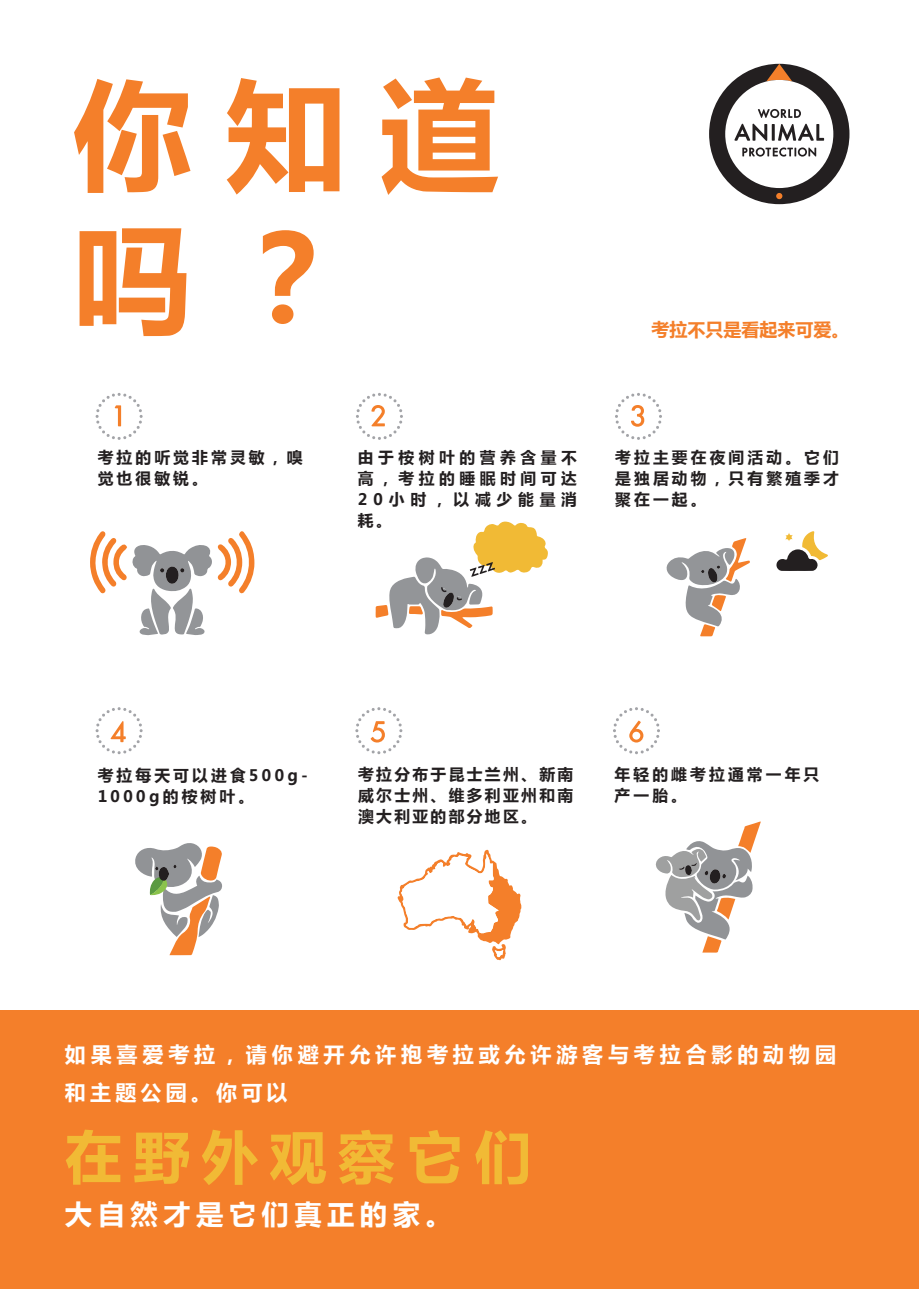
<style>
.page{position:relative;width:919px;height:1289px;background:#fff}
.page>*{position:absolute;margin:0;border:0;box-sizing:border-box;transform-origin:0 0}
.t1{font:700 120px/144px "Microsoft Ya Hei";color:#f47f2a}
.t2{font:700 56.85px "Microsoft Ya Hei";letter-spacing:.2em;color:#f1ba35}
.t3{font:700 27.3px "Microsoft Ya Hei";letter-spacing:.2em;color:#fff}
.t4{font:700 21px/37.5px "Microsoft Ya Hei";letter-spacing:.23em;color:#fff}
.t5{font:700 18px "Microsoft Ya Hei";color:#f47f2a}
.t6{font:700 15.75px/21px "Microsoft Ya Hei";letter-spacing:.2em;color:#231f20}
</style>
<div class="page">
<div style="left:0;top:1010px;width:918px;height:278px;background:#f47f2a"></div>
<div style="left:709px;top:64px;width:140px;height:140px;background:#231f20;border-radius:50%"></div>
<svg style="left:766px;top:64px;width:26px;height:17px"></svg>
<svg style="left:776px;top:193px;width:6px;height:6px"></svg>
<div style="left:725px;top:80px;width:108px;height:108px;background:#fff;border-radius:50%"></div>
<svg style="left:734px;top:109px;width:90px;height:48px"></svg>
<svg style="left:96px;top:393px;width:47px;height:47px"></svg>
<svg style="left:96px;top:707px;width:47px;height:47px"></svg>
<svg style="left:355px;top:707px;width:47px;height:47px"></svg>
<svg style="left:613px;top:707px;width:47px;height:47px"></svg>
<svg style="left:356px;top:393px;width:47px;height:47px"></svg>
<svg style="left:615px;top:393px;width:47px;height:47px"></svg>
<svg style="left:90px;top:531px;width:164px;height:104px"></svg>
<svg style="left:375px;top:521px;width:173px;height:113px"></svg>
<svg style="left:666px;top:538px;width:84px;height:98px"></svg>
<svg style="left:776px;top:531px;width:52px;height:40px"></svg>
<svg style="left:655px;top:821px;width:105px;height:131px"></svg>
<svg style="left:397px;top:849px;width:124px;height:111px"></svg>
<svg style="left:135px;top:843px;width:87px;height:112px"></svg>
<h1 class="t1" style="left:72px;top:59px;width:429px">你知道吗？</h1>
<p class="t5" style="left:651px;top:317px;width:199px">考拉不只是看起来可爱。</p>
<p class="t6" style="left:98px;top:446px;width:206px">考拉的听觉非常灵敏，嗅觉也很敏锐。</p>
<p class="t6" style="left:358px;top:446px;width:220px;text-align:justify">由于桉树叶的营养含量不高，考拉的睡眠时间可达20小时，以减少能量消耗。</p>
<p class="t6" style="left:615px;top:446px;width:225px;text-align:justify">考拉主要在夜间活动。它们是独居动物，只有繁殖季才聚在一起。</p>
<p class="t6" style="left:98px;top:764px;width:212px">考拉每天可以进食500g-<br>1000g的桉树叶。</p>
<p class="t6" style="left:358px;top:763px;width:216px;text-align:justify">考拉分布于昆士兰州、新南威尔士州、维多利亚州和南澳大利亚的部分地区。</p>
<p class="t6" style="left:614px;top:763px;width:206px">年轻的雌考拉通常一年只产一胎。</p>
<h3 class="t4" style="left:65px;top:1035px;width:772px">如果喜爱考拉，请你避开允许抱考拉或允许游客与考拉合影的动物园和主题公园。你可以</h3>
<h2 class="t2" style="left:65px;top:1117px;width:468px">在野外观察它们</h2>
<h3 class="t3" style="left:65px;top:1195px;width:389px">大自然才是它们真正的家。</h3>
</div>
